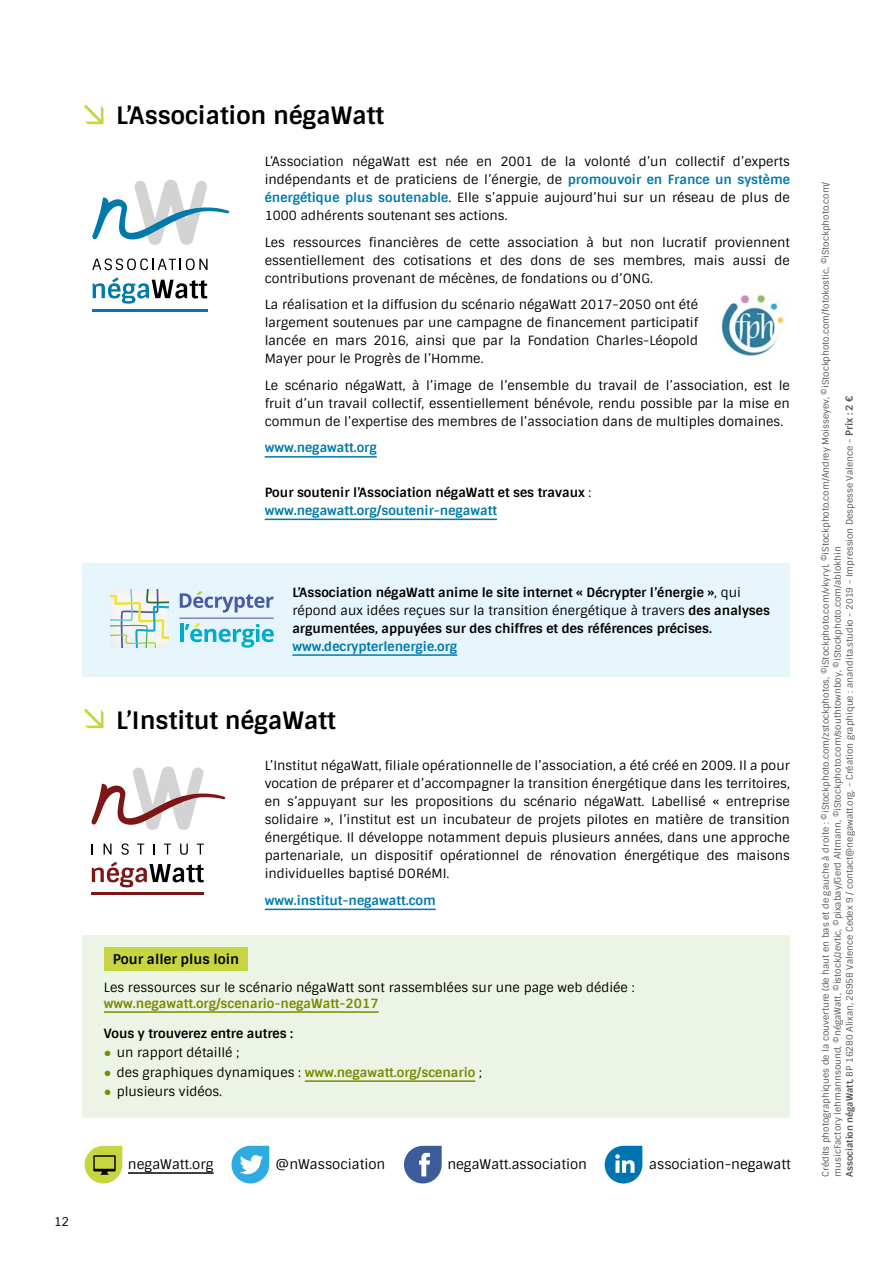
<style>
.page{position:relative;width:893px;height:1263px;background:#fff}
.page>*{position:absolute;margin:0;border:0;box-sizing:border-box;transform-origin:0 0}
.t1{font:700 24px "Sintony";color:#000}
.t2{font:13.5px "Sintony";color:#000}
.t3{font:700 13.5px "Sintony";color:#000}
.t4{font:12.75px/18px "Sintony";color:#000;text-align:justify}
.t5{font:700 12.75px/18px "Sintony";color:#000}
.t6{font:700 12.75px "Sintony";color:#007aab}
.t7{font:700 12.75px "Sintony";color:#798b00}
.t8{font:12px "Sintony";color:#000}
.t9{font:9px/12px "Sintony";color:#575756}
.s1{font-weight:700;color:#007aab}
.s2{font-weight:400}
.s3{color:#007aab}
.s4{font-family:"Arial";color:#798b00}
.s5{font-weight:700;color:#798b00}
.s6{font-weight:700}
.s7{font-weight:700;font-size:9.75px}
</style>
<div class="page">
<hr style="left:265px;top:908px;width:171px;height:2px;background:#007aab">
<hr style="left:265px;top:456px;width:112px;height:2px;background:#007aab">
<hr style="left:265px;top:519px;width:232px;height:1px;background:#007aab">
<svg style="left:92px;top:180px;width:137px;height:65px"></svg>
<svg style="left:92px;top:258px;width:116px;height:12px"></svg>
<svg style="left:93px;top:277px;width:114px;height:27px"></svg>
<hr style="left:92px;top:309px;width:116px;height:2px;background:#007aab">
<svg style="left:91px;top:767px;width:134px;height:63px"></svg>
<svg style="left:92px;top:862px;width:112px;height:25px"></svg>
<hr style="left:91px;top:893px;width:113px;height:2px;background:#7b1716">
<svg style="left:104px;top:843px;width:8px;height:11px"></svg>
<svg style="left:121px;top:843px;width:8px;height:12px"></svg>
<svg style="left:137px;top:843px;width:7px;height:11px"></svg>
<svg style="left:153px;top:844px;width:2px;height:10px"></svg>
<svg style="left:164px;top:843px;width:7px;height:11px"></svg>
<svg style="left:180px;top:843px;width:8px;height:12px"></svg>
<svg style="left:197px;top:843px;width:7px;height:11px"></svg>
<div style="left:83px;top:563px;width:707px;height:114px;background:#e6f4fb"></div>
<hr style="left:180px;top:624px;width:3px;height:18px;background:#00acce">
<svg style="left:180px;top:592px;width:94px;height:20px"></svg>
<svg style="left:185px;top:623px;width:89px;height:25px"></svg>
<hr style="left:179px;top:618px;width:95px;height:1px;background:#4c5aa5">
<svg style="left:111px;top:590px;width:57px;height:58px"></svg>
<hr style="left:292px;top:654px;width:165px;height:2px;background:#007aab">
<svg style="left:84px;top:105px;width:19px;height:19px"></svg>
<svg style="left:84px;top:709px;width:19px;height:19px"></svg>
<hr style="left:128px;top:1172px;width:86px;height:2px;background:#000">
<svg style="left:404px;top:1146px;width:38px;height:37px"></svg>
<svg style="left:232px;top:1146px;width:37px;height:37px"></svg>
<svg style="left:605px;top:1146px;width:37px;height:37px"></svg>
<div style="left:83px;top:935px;width:707px;height:182px;background:#ecf4e5"></div>
<hr style="left:104px;top:1011px;width:275px;height:2px;background:#798b00">
<hr style="left:305px;top:1080px;width:170px;height:2px;background:#798b00">
<div style="left:104px;top:947px;width:144px;height:24px;background:#c7d540"></div>
<img style="left:721px;top:294px;width:64px;height:63px">
<svg style="left:85px;top:1146px;width:37px;height:37px"></svg>
<p class="t8" style="left:54px;top:1214px;width:17px">12</p>
<h1 class="t1" style="left:116px;top:101px;width:269px">L’Association négaWatt</h1>
<p class="t4" style="left:265px;top:153px;width:527px">L’Association négaWatt est née en 2001 de la volonté d’un collectif d’experts indépendants et de praticiens de l’énergie, de <span class="s1">promouvoir en France un système énergétique plus soutenable</span>. Elle s’appuie aujourd’hui sur un réseau de plus de 1000 adhérents soutenant ses actions.</p>
<p class="t4" style="left:265px;top:233px;width:527px">Les ressources financières de cette association à but non lucratif proviennent essentiellement des cotisations et des dons de ses membres, mais aussi de contributions provenant de mécènes, de fondations ou d’ONG.</p>
<p class="t4" style="left:265px;top:296px;width:435px">La réalisation et la diffusion du scénario négaWatt 2017-2050 ont été largement soutenues par une campagne de financement participatif lancée en mars 2016, ainsi que par la Fondation Charles-Léopold Mayer pour le Progrès de l’Homme.</p>
<p class="t4" style="left:265px;top:376px;width:527px">Le scénario négaWatt, à l’image de l’ensemble du travail de l’association, est le fruit d’un travail collectif, essentiellement bénévole, rendu possible par la mise en commun de l’expertise des membres de l’association dans de multiples domaines.</p>
<p class="t6" style="left:265px;top:440px;width:114px">www.negawatt.org</p>
<p class="t5" style="left:265px;top:483px;width:328px">Pour soutenir l’Association négaWatt et ses travaux <span class="s2">: </span><span class="s3">www.negawatt.org/soutenir-negawatt</span></p>
<p class="t5" style="left:292px;top:583px;width:479px">L’Association négaWatt anime le site internet « Décrypter l’énergie »<span class="s2">, qui répond aux idées reçues sur la transition énergétique à travers</span> des analyses argumentées, appuyées sur des chiffres et des références précises.</p>
<p class="t6" style="left:292px;top:638px;width:166px">www.decrypterlenergie.org</p>
<h1 class="t1" style="left:116px;top:705px;width:221px">L’Institut négaWatt</h1>
<p class="t4" style="left:265px;top:757px;width:527px">L’Institut négaWatt, filiale opérationnelle de l’association, a été créé en 2009. Il a pour vocation de préparer et d’accompagner la transition énergétique dans les territoires, en s’appuyant sur les propositions du scénario négaWatt. Labellisé « entreprise solidaire », l’institut est un incubateur de projets pilotes en matière de transition énergétique. Il développe notamment depuis plusieurs années, dans une approche partenariale, un dispositif opérationnel de rénovation énergétique des maisons individuelles baptisé DORéMI.</p>
<p class="t6" style="left:265px;top:892px;width:173px">www.institut-negawatt.com</p>
<p class="t3" style="left:113px;top:951px;width:128px">Pour aller plus loin</p>
<p class="t4" style="left:104px;top:979px;width:532px">Les ressources sur le scénario négaWatt sont rassemblées sur une page web dédiée :</p>
<p class="t7" style="left:104px;top:995px;width:276px">www.negawatt.org/scenario-negaWatt-2017</p>
<p class="t5" style="left:104px;top:1025px;width:191px">Vous y trouverez entre autres :</p>
<p class="t4" style="left:104px;top:1044px;width:137px"><span class="s4">●</span> un rapport détaillé ;</p>
<p class="t4" style="left:104px;top:1063px;width:379px"><span class="s4">●</span> des graphiques dynamiques : <span class="s5">www.negawatt.org/scenario</span> ;</p>
<p class="t4" style="left:104px;top:1082px;width:120px"><span class="s4">●</span> plusieurs vidéos.</p>
<p class="t2" style="left:128px;top:1155px;width:87px">negaWatt.org</p>
<p class="t2" style="left:276px;top:1155px;width:111px">@nWassociation</p>
<p class="t2" style="left:447px;top:1155px;width:141px">negaWatt.association</p>
<p class="t2" style="left:649px;top:1155px;width:143px">association-negawatt</p>
<p class="t9" style="left:820px;top:1177px;width:996px;rotate:-90deg">Crédits photographiques de la couverture (de haut en bas et de gauche à droite : ©iStockphoto.com/zstockphotos, ©iStockphoto.com/vkyryl, ©iStockphoto.com/Andrey Moisseyev, ©iStockphoto.com/fotokostic, ©iStockphoto.com/ musicFactory lehmannsound, ©négaWatt, ©istock/Jevtic, ©pixabay/Gerd Altmann, ©iStockphoto.com/southtownboy, ©iStockphoto.com/ablokhin<br><span class="s6">Association négaWatt,</span> BP 16280 Alixan, 26958 Valence Cedex 9 / contact@negawatt.org. - Création graphique : anandita.studio - 2019 - Impression Despesse Valence - <span class="s7">Prix : 2 €</span></p>
</div>
